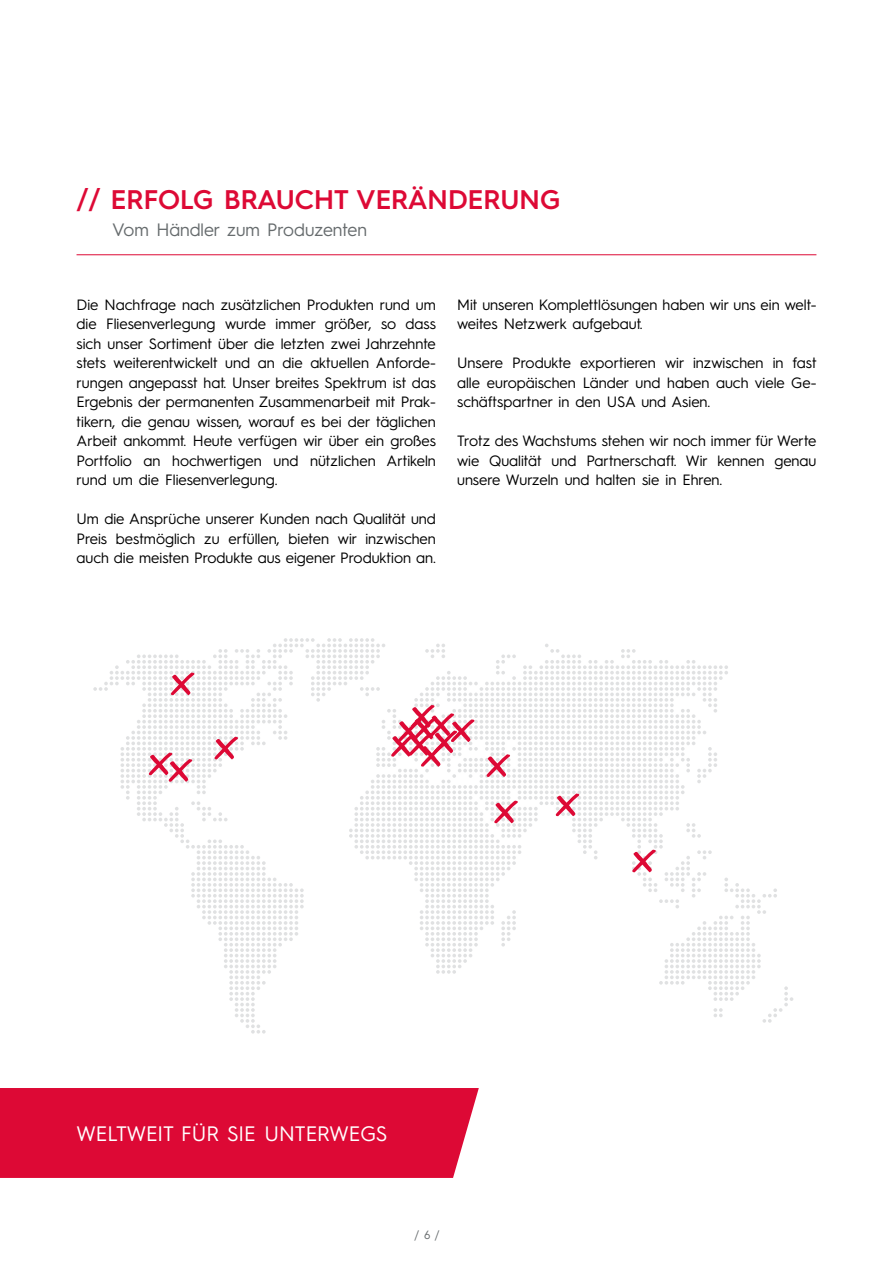
<style>
.page{position:relative;width:893px;height:1263px;background:#fff}
.page>*{position:absolute;margin:0;border:0;box-sizing:border-box;transform-origin:0 0}
.t1{font:600 27px "Hurme Geometric Sans 3";color:#dd0935}
.t2{font:21px "Hurme Geometric Sans 3";color:#fff}
.t3{font:18px "Hurme Geometric Sans 3";color:#676c6e}
.t4{font:15px/19.5px "Hurme Geometric Sans 3";color:#000;text-align:justify}
.t5{font:12px "Hurme Geometric Sans 3";color:#676c6e}
</style>
<div class="page">
<hr style="left:77px;top:254px;width:739px;height:1px;background:#dd0935">
<svg style="left:93px;top:638px;width:700px;height:395px"></svg>
<div style="left:0;top:1088px;width:479px;height:90px;background:#dd0935"></div>
<h1 class="t1" style="left:77px;top:181px;width:485px">// ERFOLG BRAUCHT VERÄNDERUNG</h1>
<p class="t3" style="left:112px;top:217px;width:256px">Vom Händler zum Produzenten</p>
<p class="t4" style="left:77px;top:294px;width:361px">Die Nachfrage nach zusätzlichen Produkten rund um die Fliesenverlegung wurde immer größer, so dass sich unser Sortiment über die letzten zwei Jahrzehnte stets weiterentwickelt und an die aktuellen Anforde&shy;rungen angepasst hat. Unser breites Spektrum ist das Ergebnis der permanenten Zusammenarbeit mit Prak&shy;tikern, die genau wissen, worauf es bei der täglichen Arbeit ankommt. Heute verfügen wir über ein großes Portfolio an hochwertigen und nützlichen Artikeln rund um die Fliesenverlegung.</p>
<p class="t4" style="left:77px;top:508px;width:361px">Um die Ansprüche unserer Kunden nach Qualität und Preis bestmöglich zu erfüllen, bieten wir inzwischen auch die meisten Produkte aus eigener Produktion an.</p>
<p class="t4" style="left:457px;top:294px;width:361px">Mit unseren Komplettlösungen haben wir uns ein welt&shy;weites Netzwerk aufgebaut.</p>
<p class="t4" style="left:457px;top:352px;width:361px">Unsere Produkte exportieren wir inzwischen in fast alle europäischen Länder und haben auch viele Ge&shy;schäftspartner in den USA und Asien.</p>
<p class="t4" style="left:457px;top:430px;width:361px">Trotz des Wachstums stehen wir noch immer für Werte wie Qualität und Partnerschaft. Wir kennen genau unsere Wurzeln und halten sie in Ehren.</p>
<h2 class="t2" style="left:77px;top:1119px;width:312px">WELTWEIT FÜR SIE UNTERWEGS</h2>
<p class="t5" style="left:415px;top:1226px;width:27px">/ 6 /</p>
</div>
